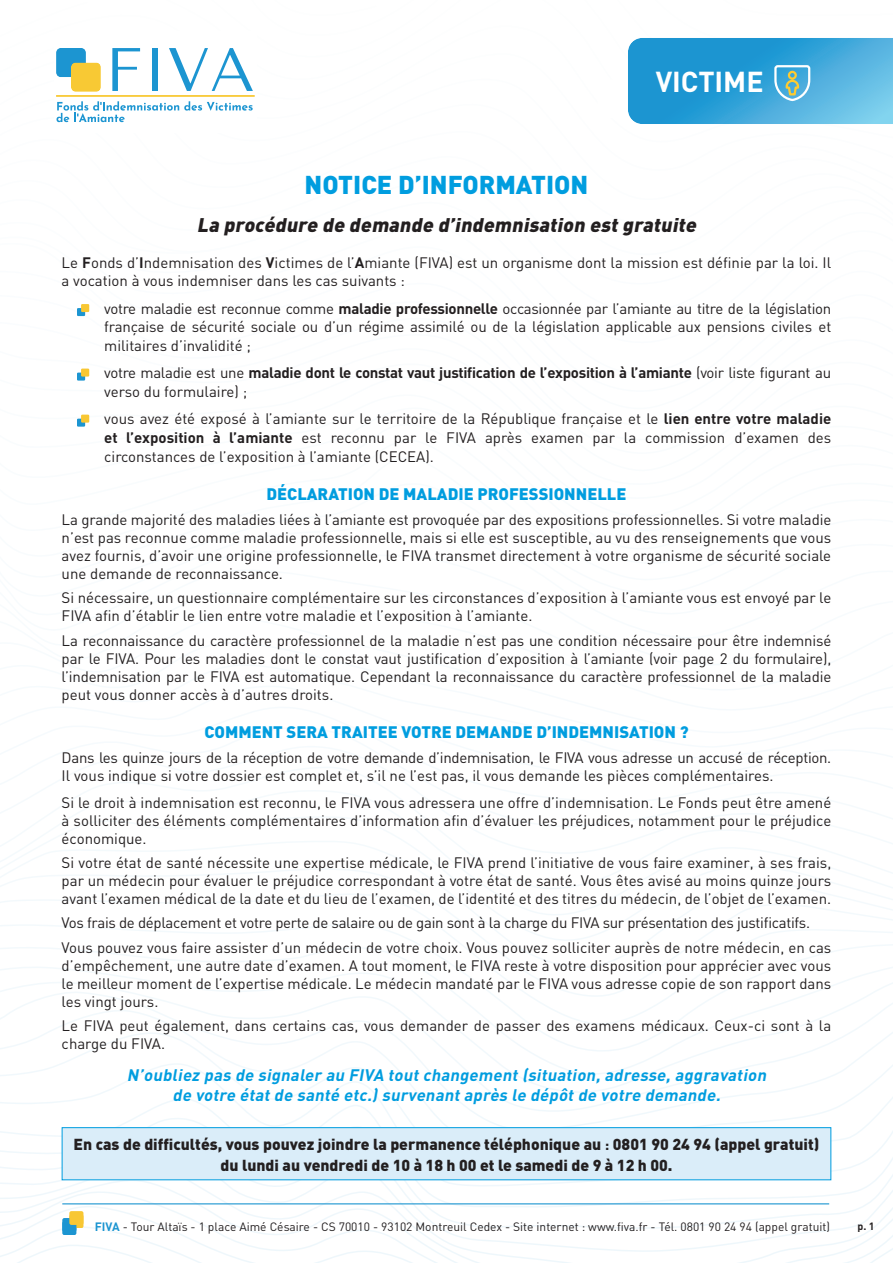
<style>
.page{position:relative;width:893px;height:1263px;background:#fff}
.page>*{position:absolute;margin:0;border:0;box-sizing:border-box;transform-origin:0 0}
.t1{font:700 28.5px "DIN Pro";color:#fff}
.t2{font:900 25.5px "DIN";color:#009ddf}
.t3{font:italic 900 19.5px "DIN";color:#231f20}
.t4{font:italic 700 16.5px/19.5px "DIN";color:#009ddf;text-align:center}
.t5{font:900 16.5px "DIN";color:#009ddf}
.t6{font:900 15.75px/21px "DIN";color:#231f20;text-align:center}
.t7{font:15px/18px "DIN";color:#231f20;text-align:justify}
.t8{font:15px/18px "DIN";letter-spacing:-.02em;color:#231f20}
.t9{font:700 15px/18.8px "DIN";letter-spacing:-.02em;color:#231f20}
.t10{font:12px "DIN Pro";color:#231f20}
.t11{font:700 10.5px "DIN Pro";color:#231f20}
.s1{font-weight:700}
.s2{font-weight:400}
.s3{font-weight:700;font-size:15px}
.s4{font-weight:700;color:#1c95d1}
</style>
<div class="page">
<svg style="left:739px;top:1252px;width:149px;height:11px"></svg>
<svg style="left:525px;top:1234px;width:368px;height:18px"></svg>
<svg style="left:525px;top:1214px;width:368px;height:20px"></svg>
<svg style="left:525px;top:1194px;width:368px;height:20px"></svg>
<svg style="left:20px;top:1169px;width:873px;height:25px"></svg>
<svg style="left:125px;top:1110px;width:757px;height:13px"></svg>
<svg style="left:0;top:1076px;width:893px;height:34px"></svg>
<svg style="left:0;top:1028px;width:893px;height:39px"></svg>
<svg style="left:0;top:1003px;width:893px;height:25px"></svg>
<svg style="left:0;top:969px;width:893px;height:34px"></svg>
<svg style="left:0;top:942px;width:893px;height:27px"></svg>
<svg style="left:0;top:922px;width:893px;height:20px"></svg>
<svg style="left:0;top:893px;width:893px;height:29px"></svg>
<svg style="left:0;top:859px;width:893px;height:34px"></svg>
<hr style="left:62px;top:1203px;width:767px;height:1px;background:#1c95d1">
<div style="left:62px;top:1128px;width:769px;height:52px;background:#daedf9"></div>
<div style="left:62px;top:1127px;width:769px;height:53px;border:1px solid #009ddf"></div>
<svg style="left:56px;top:48px;width:199px;height:74px"></svg>
<svg style="left:0;top:1179px;width:525px;height:84px"></svg>
<svg style="left:77px;top:304px;width:12px;height:12px"></svg>
<svg style="left:77px;top:369px;width:12px;height:12px"></svg>
<svg style="left:77px;top:415px;width:12px;height:12px"></svg>
<svg style="left:628px;top:38px;width:265px;height:86px;background:#3ca6d8"></svg>
<h1 class="t1" style="left:656px;top:72px;width:109px">VICTIME</h1>
<h2 class="t2" style="left:305px;top:169px;width:285px">NOTICE D’INFORMATION</h2>
<h3 class="t3" style="left:197px;top:213px;width:504px">La procédure de demande d’indemnisation est gratuite</h3>
<p class="t7" style="left:62px;top:254px;width:771px;line-height:18.8px">Le <span class="s1">F</span>onds d’<span class="s1">I</span>ndemnisation des <span class="s1">V</span>ictimes de l’<span class="s1">A</span>miante (FIVA) est un organisme dont la mission est définie par la loi. Il a vocation à vous indemniser dans les cas suivants :</p>
<p class="t7" style="left:104px;top:300px;width:729px;line-height:18.8px">votre maladie est reconnue comme <span class="s1">maladie professionnelle</span> occasionnée par l’amiante au titre de la législation française de sécurité sociale ou d’un régime assimilé ou de la législation applicable aux pensions civiles et militaires d’invalidité ;</p>
<p class="t9" style="left:104px;top:364px;width:729px"><span class="s2">votre maladie est une</span> maladie dont le constat vaut justification de l’exposition à l’amiante <span class="s2">(voir liste figurant au verso du formulaire) ;</span></p>
<p class="t7" style="left:104px;top:411px;width:729px;line-height:18.8px">vous avez été exposé à l’amiante sur le territoire de la République française et le <span class="s1">lien entre votre maladie et l’exposition à l’amiante</span> est reconnu par le FIVA après examen par la commission d’examen des circonstances de l’exposition à l’amiante (CECEA).</p>
<p class="t5" style="left:266px;top:484px;width:361px">DÉCLARATION DE MALADIE PROFESSIONNELLE</p>
<p class="t7" style="left:62px;top:512px;width:771px">La grande majorité des maladies liées à l’amiante est provoquée par des expositions professionnelles. Si votre maladie n’est pas reconnue comme maladie professionnelle, mais si elle est susceptible, au vu des renseignements que vous avez fournis, d’avoir une origine professionnelle, le FIVA transmet directement à votre organisme de sécurité sociale une demande de reconnaissance.</p>
<p class="t7" style="left:62px;top:590px;width:771px">Si nécessaire, un questionnaire complémentaire sur les circonstances d’exposition à l’amiante vous est envoyé par le<br>FIVA afin d’établir le lien entre votre maladie et l’exposition à l’amiante.</p>
<p class="t7" style="left:62px;top:632px;width:771px">La reconnaissance du caractère professionnel de la maladie n’est pas une condition nécessaire pour être indemnisé par le FIVA. Pour les maladies dont le constat vaut justification d’exposition à l’amiante (voir page 2 du formulaire), l’indemnisation par le FIVA est automatique. Cependant la reconnaissance du caractère professionnel de la maladie peut vous donner accès à d’autres droits.</p>
<p class="t5" style="left:204px;top:722px;width:486px">COMMENT SERA TRAITEE VOTRE DEMANDE D’INDEMNISATION ?</p>
<p class="t8" style="left:62px;top:750px;width:771px">Dans les quinze jours de la réception de votre demande d’indemnisation, le FIVA vous adresse un accusé de réception.<br>Il vous indique si votre dossier est complet et, s’il ne l’est pas, il vous demande les pièces complémentaires.</p>
<p class="t7" style="left:62px;top:794px;width:771px">Si le droit à indemnisation est reconnu, le FIVA vous adressera une offre d’indemnisation. Le Fonds peut être amené à solliciter des éléments complémentaires d’information afin d’évaluer les préjudices, notamment pour le préjudice économique.</p>
<p class="t7" style="left:62px;top:854px;width:771px">Si votre état de santé nécessite une expertise médicale, le FIVA prend l’initiative de vous faire examiner, à ses frais, par un médecin pour évaluer le préjudice correspondant à votre état de santé. Vous êtes avisé au moins quinze jours avant l’examen médical de la date et du lieu de l’examen, de l’identité et des titres du médecin, de l’objet de l’examen.</p>
<p class="t8" style="left:62px;top:912px;width:771px;line-height:24.3px">Vos frais de déplacement et votre perte de salaire ou de gain sont à la charge du FIVA sur présentation des justificatifs.<br>Vous pouvez vous faire assister d’un médecin de votre choix. Vous pouvez solliciter auprès de notre médecin, en cas</p>
<p class="t7" style="left:62px;top:957px;width:771px">d’empêchement, une autre date d’examen. A tout moment, le FIVA reste à votre disposition pour apprécier avec vous le meilleur moment de l’expertise médicale. Le médecin mandaté par le FIVA vous adresse copie de son rapport dans les vingt jours.</p>
<p class="t7" style="left:62px;top:1018px;width:771px">Le FIVA peut également, dans certains cas, vous demander de passer des examens médicaux. Ceux-ci sont à la charge du FIVA.</p>
<p class="t4" style="left:127px;top:1066px;width:644px">N’oubliez pas de signaler au FIVA tout changement (situation, adresse, aggravation de votre état de santé etc.) survenant après le dépôt de votre demande.</p>
<p class="t6" style="left:74px;top:1133px;width:747px">En cas de difficultés, vous pouvez joindre la permanence téléphonique au <span class="s3">:</span> 0801 90 24 94 (appel gratuit) du lundi au vendredi de 10 à 18 h 00 et le samedi de 9 à 12 h 00.</p>
<p class="t10" style="left:95px;top:1221px;width:737px"><span class="s4">FIVA</span> - Tour Altaïs - 1 place Aimé Césaire - CS 70010 - 93102 Montreuil Cedex - Site internet : www.fiva.fr - Tél. 0801 90 24 94 (appel gratuit)</p>
<p class="t11" style="left:857px;top:1223px;width:19px">p. 1</p>
</div>
